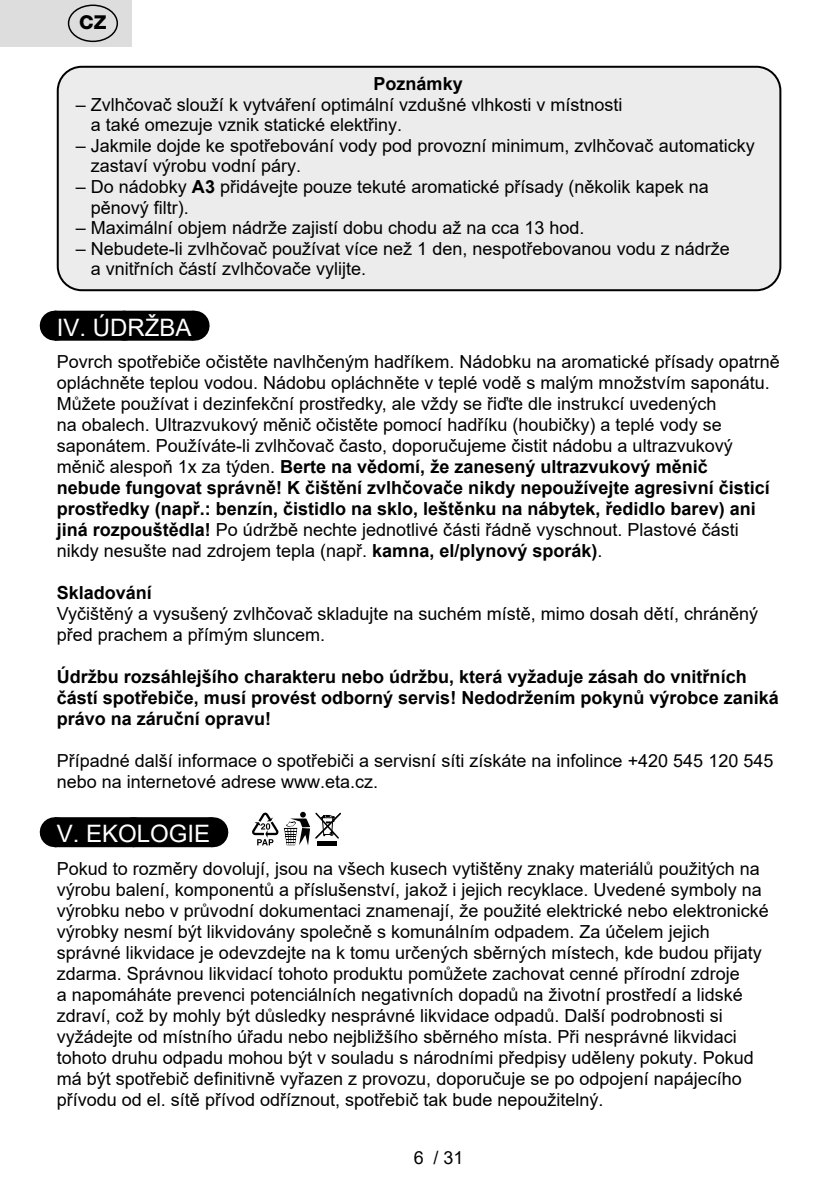
<style>
.page{position:relative;width:840px;height:1191px;background:#fff}
.page>*{position:absolute;margin:0;border:0;box-sizing:border-box;transform-origin:0 0}
.Grafický_nadpis_ETA{font:24px "Arial";color:#fff}
.t1{font:800 19.2px "Helvetica Neue OT";color:#000}
.Normální{font:18px/21px "Arial";color:#000}
._3_Text{font:18px/21px "Arial";color:#000}
.Normální-2{font:700 18px/21px "Arial";color:#000}
._3_Text-2{font:700 18px "Arial";color:#000}
.s1{font-weight:700}
</style>
<div class="page">
<div style="left:55px;top:311px;width:138px;height:30px;background:#000"></div>
<svg style="left:124px;top:340px;width:35px;height:1px"></svg>
<hr style="left:193px;top:311px;width:1px;height:30px;background:#000">
<div style="left:55px;top:817px;width:157px;height:30px;background:#000"></div>
<svg style="left:133px;top:817px;width:40px;height:1px"></svg>
<hr style="left:212px;top:817px;width:1px;height:30px;background:#000">
<div style="left:58px;top:67px;width:722px;height:223px;background:#ececec;border-radius:24px"></div>
<div style="left:57px;top:66px;width:724px;height:225px;border:2px solid #000;border-radius:24px"></div>
<svg style="left:252px;top:811px;width:89px;height:34px"></svg>
<div style="left:0;top:0;width:131px;height:47px;background:#ddd"></div>
<div style="left:68px;top:5px;width:50px;height:37px;border:1px solid #000;border-radius:50%"></div>
<p class="t1" style="left:79px;top:11px;width:29px">CZ</p>
<p class="Normální-2" style="left:373px;top:73px;width:91px">Poznámky</p>
<p class="Normální" style="left:91px;top:94px;width:533px;text-indent:-15px">– Zvlhčovač slouží k vytváření optimální vzdušné vlhkosti v místnosti a také omezuje vznik statické elektřiny.</p>
<p class="Normální" style="left:91px;top:135px;width:665px;text-indent:-15px">– Jakmile dojde ke spotřebování vody pod provozní minimum, zvlhčovač automaticky zastaví výrobu vodní páry.</p>
<p class="Normální" style="left:91px;top:176px;width:619px;text-indent:-15px">– Do nádobky <span class="s1">A3</span> přidávejte pouze tekuté aromatické přísady (několik kapek na pěnový filtr).</p>
<p class="Normální" style="left:76px;top:217px;width:510px">– Maximální objem nádrže zajistí dobu chodu až na cca 13 hod.</p>
<p class="Normální" style="left:91px;top:238px;width:640px;text-indent:-15px">– Nebudete-li zvlhčovač používat více než 1 den, nespotřebovanou vodu z nádrže a vnitřních částí zvlhčovače vylijte.</p>
<p class="Grafický_nadpis_ETA" style="left:57px;top:311px;width:136px">IV. ÚDRŽBA</p>
<p class="_3_Text" style="left:57px;top:351px;width:724px">Povrch spotřebiče očistěte navlhčeným hadříkem. Nádobku na aromatické přísady opatrně opláchněte teplou vodou. Nádobu opláchněte v teplé vodě s malým množstvím saponátu.<br>Můžete používat i dezinfekční prostředky, ale vždy se řiďte dle instrukcí uvedených<br>na obalech. Ultrazvukový měnič očistěte pomocí hadříku (houbičky) a teplé vody se saponátem. Používáte-li zvlhčovač často, doporučujeme čistit nádobu a ultrazvukový měnič alespoň 1x za týden. <span class="s1">Berte na vědomí, že zanesený ultrazvukový měnič<br>nebude fungovat správně! K čištění zvlhčovače nikdy nepoužívejte agresivní čisticí prostředky (např.: benzín, čistidlo na sklo, leštěnku na nábytek, ředidlo barev) ani jiná rozpouštědla!</span> Po údržbě nechte jednotlivé části řádně vyschnout. Plastové části nikdy nesušte nad zdrojem tepla (např. <span class="s1">kamna, el/plynový sporák)</span>.</p>
<p class="_3_Text-2" style="left:57px;top:580px;width:97px">Skladování</p>
<p class="_3_Text" style="left:57px;top:603px;width:702px">Vyčištěný a vysušený zvlhčovač skladujte na suchém místě, mimo dosah dětí, chráněný před prachem a přímým sluncem.</p>
<p class="Normální-2" style="left:57px;top:667px;width:723px">Údržbu rozsáhlejšího charakteru nebo údržbu, která vyžaduje zásah do vnitřních částí spotřebiče, musí provést odborný servis! Nedodržením pokynů výrobce zaniká právo na záruční opravu!</p>
<p class="Normální" style="left:57px;top:750px;width:717px">Případné další informace o spotřebiči a servisní síti získáte na infolince +420 545 120 545 nebo na internetové adrese www.eta.cz.</p>
<p class="Grafický_nadpis_ETA" style="left:57px;top:817px;width:155px">V. EKOLOGIE</p>
<p class="Normální" style="left:57px;top:858px;width:713px">Pokud to rozměry dovolují, jsou na všech kusech vytištěny znaky materiálů použitých na výrobu balení, komponentů a příslušenství, jakož i jejich recyklace. Uvedené symboly na výrobku nebo v průvodní dokumentaci znamenají, že použité elektrické nebo elektronické výrobky nesmí být likvidovány společně s komunálním odpadem. Za účelem jejich správné likvidace je odevzdejte na k tomu určených sběrných místech, kde budou přijaty zdarma. Správnou likvidací tohoto produktu pomůžete zachovat cenné přírodní zdroje<br>a napomáháte prevenci potenciálních negativních dopadů na životní prostředí a lidské zdraví, což by mohly být důsledky nesprávné likvidace odpadů. Další podrobnosti si vyžádejte od místního úřadu nebo nejbližšího sběrného místa. Při nesprávné likvidaci tohoto druhu odpadu mohou být v souladu s národními předpisy uděleny pokuty. Pokud má být spotřebič definitivně vyřazen z provozu, doporučuje se po odpojení napájecího přívodu od el. sítě přívod odříznout, spotřebič tak bude nepoužitelný.</p>
<p class="Normální" style="left:413px;top:1147px;width:51px">6 / 31</p>
</div>
